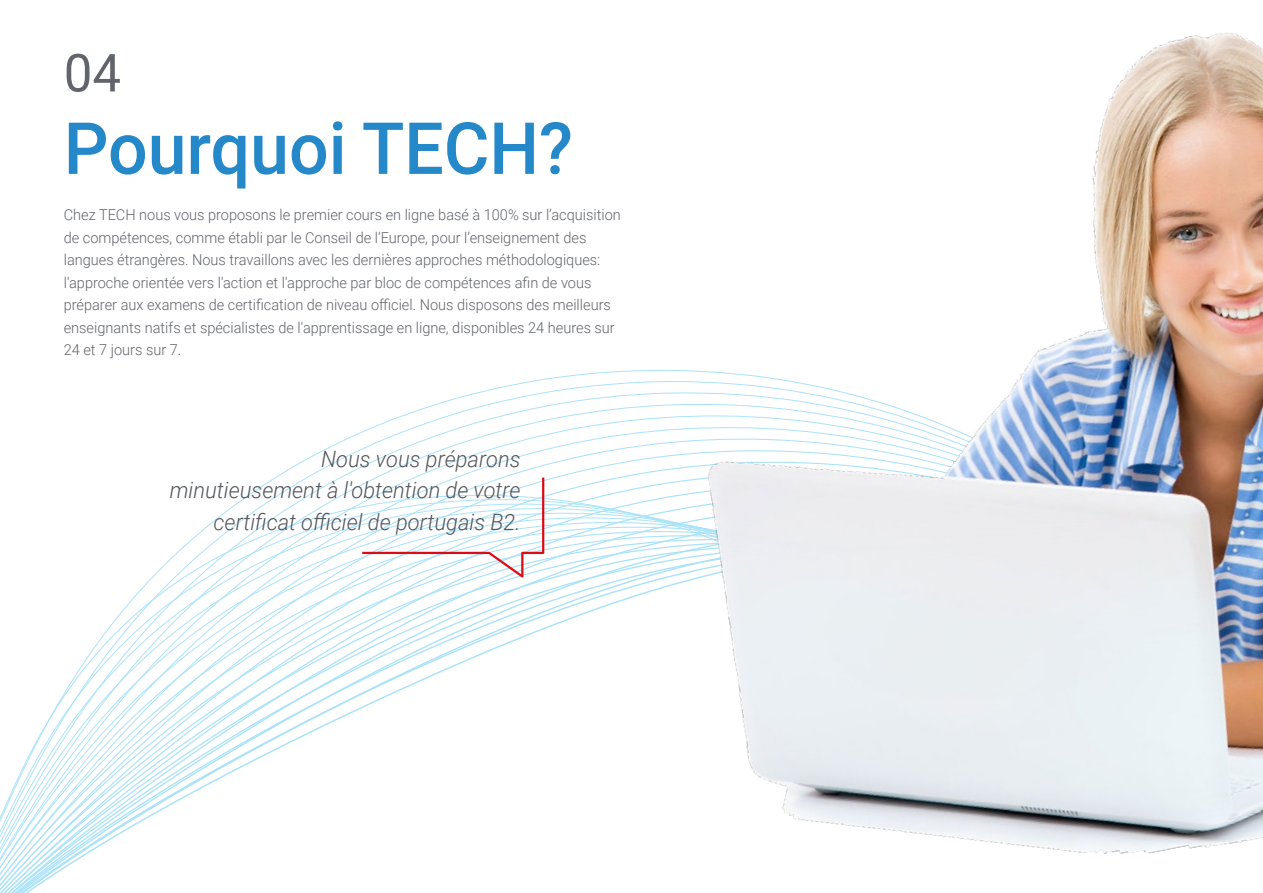
<style>
.page{position:relative;width:1263px;height:893px;background:#fff}
.page>*{position:absolute;margin:0;border:0;box-sizing:border-box;transform-origin:0 0}
.t1{font:500 72px "Roboto";color:#2488c9}
.t2{font:52.5px "Roboto";color:#61646a}
.t3{font:italic 300 22.5px/31.5px "Roboto";color:#52555b;text-align:right}
.t4{font:300 15px/22.5px "Roboto";color:#61646a}
</style>
<div class="page">
<svg style="left:0;top:379px;width:539px;height:514px"></svg>
<img style="left:539px;top:33px;width:724px;height:821px">
<svg style="left:360px;top:475px;width:185px;height:106px"></svg>
<h2 class="t2" style="left:64px;top:36px;width:59px">04</h2>
<h1 class="t1" style="left:64px;top:98px;width:511px">Pourquoi TECH?</h1>
<p class="t4" style="left:64px;top:203px;width:558px">Chez TECH nous vous proposons le premier cours en ligne basé à 100% sur l’acquisition de compétences, comme établi par le Conseil de l’Europe, pour l’enseignement des langues étrangères. Nous travaillons avec les dernières approches méthodologiques: l'approche orientée vers l'action et l'approche par bloc de compétences afin de vous préparer aux examens de certification de niveau officiel. Nous disposons des meilleurs enseignants natifs et spécialistes de l'apprentissage en ligne, disponibles 24 heures sur 24 et 7 jours sur 7.</p>
<h3 class="t3" style="left:170px;top:442px;width:352px">Nous vous préparons minutieusement à l'obtention de votre certificat officiel de portugais B2.</h3>
</div>
